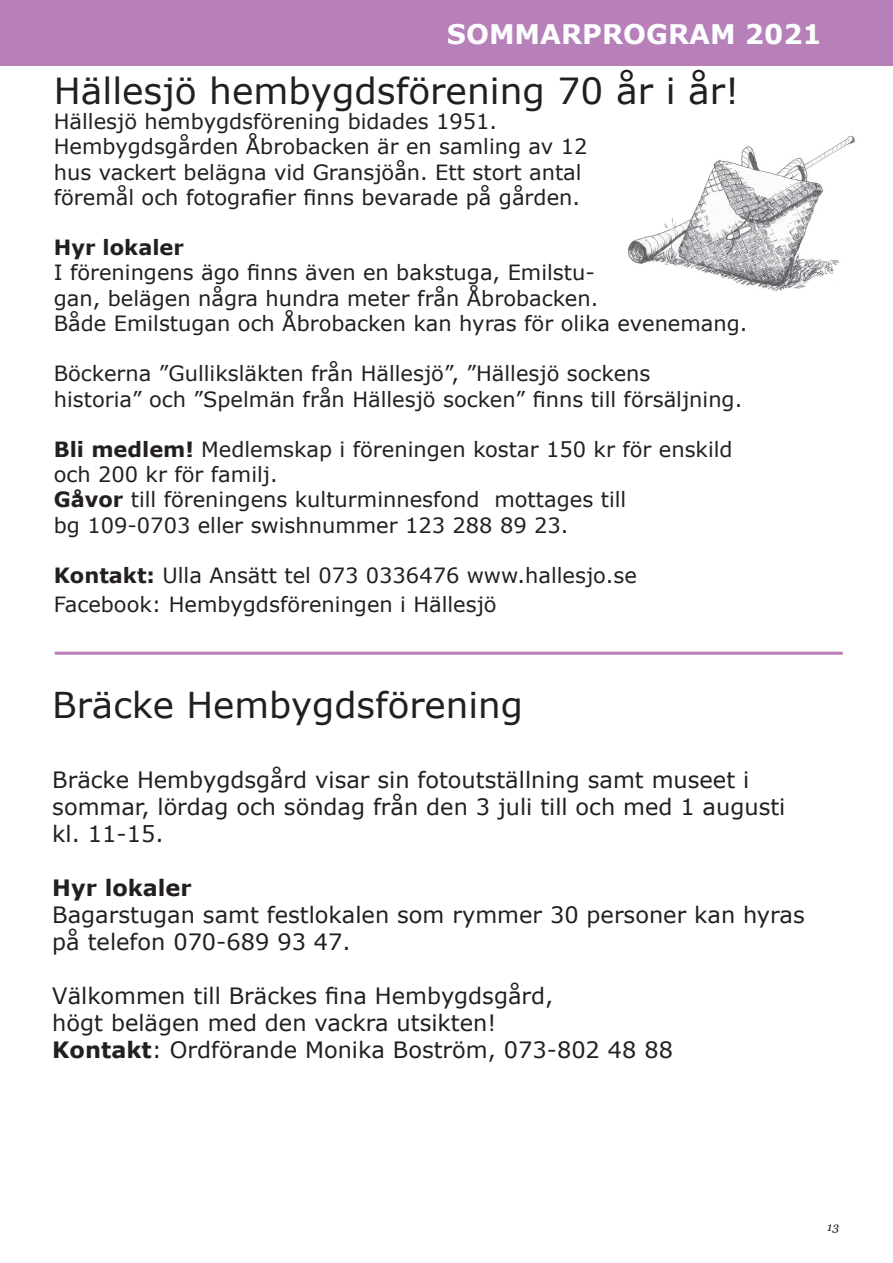
<style>
.page{position:relative;width:893px;height:1263px;background:#fff}
.page>*{position:absolute;margin:0;border:0;box-sizing:border-box;transform-origin:0 0}
.t1{font:36px "Verdana";color:#231f20}
.t2{font:35.7px "Verdana";color:#231f20}
.t3{font:700 27px "Verdana";color:#fbfdfe}
.t4{font:22.5px/27px "Verdana";color:#231f20}
.t5{font:700 22.5px "Verdana";color:#231f20}
.t6{font:21px/25.2px "Verdana";color:#231f20}
.t7{font:700 21px "Verdana";color:#231f20}
.t8{font:italic 12px "Georgia";color:#231f20}
.s1{font-weight:700}
</style>
<div class="page">
<div style="left:0;top:0;width:893px;height:66px;background:#b780b8"></div>
<img style="left:627px;top:135px;width:228px;height:156px">
<hr style="left:55px;top:652px;width:788px;height:3px;background:#b780b8">
<p class="t3" style="left:447px;top:15px;width:376px">SOMMARPROGRAM 2021</p>
<h1 class="t1" style="left:54px;top:66px;width:687px">Hällesjö hembygdsförening 70 år i år!</h1>
<p class="t6" style="left:54px;top:109px;width:535px">Hällesjö hembygdsförening bidades 1951.<br>Hembygdsgården Åbrobacken är en samling av 12 hus vackert belägna vid Gransjöån. Ett stort antal föremål och fotografier finns bevarade på gården.</p>
<p class="t7" style="left:54px;top:233px;width:132px">Hyr lokaler</p>
<p class="t6" style="left:54px;top:260px;width:695px">I föreningens ägo finns även en bakstuga, Emilstu-<br>gan, belägen några hundra meter från Åbrobacken.<br>Både Emilstugan och Åbrobacken kan hyras för olika evenemang.</p>
<p class="t6" style="left:54px;top:361px;width:690px">Böckerna ”Gulliksläkten från Hällesjö”, ”Hällesjö sockens historia” och ”Spelmän från Hällesjö socken” finns till försäljning.</p>
<p class="t6" style="left:54px;top:436px;width:680px"><span class="s1">Bli medlem!</span> Medlemskap i föreningen kostar 150 kr för enskild och 200 kr för familj.<br><span class="s1">Gåvor</span> till föreningens kulturminnesfond mottages till<br>bg 109-0703 eller swishnummer 123 288 89 23.</p>
<p class="t6" style="left:54px;top:561px;width:585px;line-height:28.8px"><span class="s1">Kontakt:</span> Ulla Ansätt tel 073 0336476 www.hallesjo.se<br>Facebook: Hembygdsföreningen i Hällesjö</p>
<h2 class="t2" style="left:52px;top:680px;width:472px">Bräcke Hembygdsförening</h2>
<p class="t4" style="left:52px;top:766px;width:735px">Bräcke Hembygdsgård visar sin fotoutställning samt museet i sommar, lördag och söndag från den 3 juli till och med 1 augusti kl. 11-15.</p>
<p class="t5" style="left:52px;top:871px;width:141px">Hyr lokaler</p>
<p class="t4" style="left:52px;top:901px;width:754px">Bagarstugan samt festlokalen som rymmer 30 personer kan hyras på telefon 070-689 93 47.</p>
<p class="t4" style="left:52px;top:982px;width:622px">Välkommen till Bräckes fina Hembygdsgård,<br>högt belägen med den vackra utsikten!<br><span class="s1">Kontakt</span>: Ordförande Monika Boström, 073-802 48 88</p>
<p class="t8" style="left:827px;top:1219px;width:13px">13</p>
</div>
